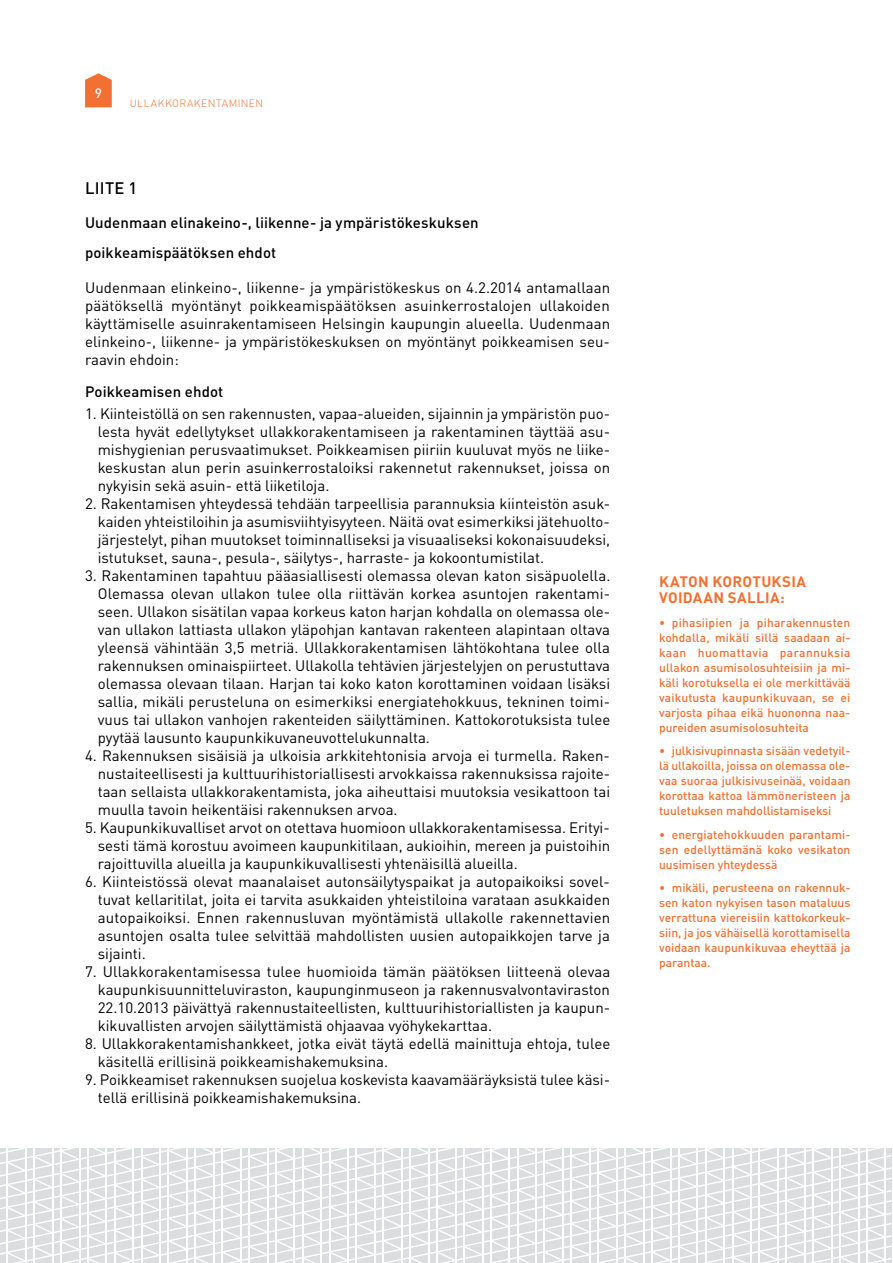
<style>
.page{position:relative;width:893px;height:1263px;background:#fff}
.page>*{position:absolute;margin:0;border:0;box-sizing:border-box;transform-origin:0 0}
.t1{font:500 16.5px "DINOT";letter-spacing:.02em;color:#000}
.t2{font:15px/18px "DINOT";color:#000;text-align:justify}
.t3{font:500 15px/30px "DINOT";letter-spacing:.005em;color:#000}
.t4{font:700 15px/16.5px "DINOT";letter-spacing:.02em;color:#f37032}
.t5{font:500 13.5px "DINOT";color:#fff}
.t6{font:500 12px/15px "DINOT";color:#f37032;text-align:justify}
.t7{font:300 10.5px "DINOT";letter-spacing:.045em;color:#f37032}
</style>
<div class="page">
<svg style="left:0;top:1148px;width:892px;height:115px"></svg>
<svg style="left:85px;top:73px;width:27px;height:34px"></svg>
<p class="t5" style="left:95px;top:84px;width:9px">9</p>
<p class="t7" style="left:130px;top:97px;width:135px">ULLAKKORAKENTAMINEN</p>
<p class="t1" style="left:85px;top:177px;width:54px">LIITE 1</p>
<p class="t3" style="left:85px;top:208px;width:395px">Uudenmaan elinakeino-, liikenne- ja ympäristökeskuksen poikkeamispäätöksen ehdot</p>
<p class="t2" style="left:85px;top:278px;width:527px">Uudenmaan elinkeino-, liikenne- ja ympäristökeskus on 4.2.2014 antamallaan päätöksellä myöntänyt poikkeamispäätöksen asuinkerrostalojen ullakoiden käyttämiselle asuinrakentamiseen Helsingin kaupungin alueella. Uudenmaan elinkeino-, liikenne- ja ympäristökeskuksen on myöntänyt poikkeamisen seu&shy;raavin ehdoin:</p>
<p class="t3" style="left:85px;top:376px;width:140px">Poikkeamisen ehdot</p>
<p class="t2" style="left:98px;top:404px;width:514px;text-indent:-13px">1. Kiinteistöllä on sen rakennusten, vapaa-alueiden, sijainnin ja ympäristön puo&shy;lesta hyvät edellytykset ullakkorakentamiseen ja rakentaminen täyttää asu&shy;mishygienian perusvaatimukset. Poikkeamisen piiriin kuuluvat myös ne liike&shy;keskustan alun perin asuinkerrostaloiksi rakennetut rakennukset, joissa on nykyisin sekä asuin- että liiketiloja.</p>
<p class="t2" style="left:98px;top:494px;width:514px;text-indent:-13px">2. Rakentamisen yhteydessä tehdään tarpeellisia parannuksia kiinteistön asuk&shy;kaiden yhteistiloihin ja asumisviihtyisyyteen. Näitä ovat esimerkiksi jätehuolto&shy;järjestelyt, pihan muutokset toiminnalliseksi ja visuaaliseksi kokonaisuudeksi, istutukset, sauna-, pesula-, säilytys-, harraste- ja kokoontumistilat.</p>
<p class="t2" style="left:98px;top:566px;width:514px;text-indent:-13px">3. Rakentaminen tapahtuu pääasiallisesti olemassa olevan katon sisäpuolella.<br>Olemassa olevan ullakon tulee olla riittävän korkea asuntojen rakentami&shy;seen. Ullakon sisätilan vapaa korkeus katon harjan kohdalla on olemassa ole&shy;van ullakon lattiasta ullakon yläpohjan kantavan rakenteen alapintaan oltava yleensä vähintään 3,5 metriä. Ullakkorakentamisen lähtökohtana tulee olla rakennuksen ominaispiirteet. Ullakolla tehtävien järjestelyjen on perustuttava olemassa olevaan tilaan. Harjan tai koko katon korottaminen voidaan lisäksi sallia, mikäli perusteluna on esimerkiksi energiatehokkuus, tekninen toimi&shy;vuus tai ullakon vanhojen rakenteiden säilyttäminen. Kattokorotuksista tulee pyytää lausunto kaupunkikuvaneuvottelukunnalta.</p>
<p class="t2" style="left:98px;top:746px;width:514px;text-indent:-13px">4. Rakennuksen sisäisiä ja ulkoisia arkkitehtonisia arvoja ei turmella. Raken&shy;nustaiteellisesti ja kulttuurihistoriallisesti arvokkaissa rakennuksissa rajoite&shy;taan sellaista ullakkorakentamista, joka aiheuttaisi muutoksia vesikattoon tai muulla tavoin heikentäisi rakennuksen arvoa.</p>
<p class="t2" style="left:98px;top:818px;width:514px;text-indent:-13px">5. Kaupunkikuvalliset arvot on otettava huomioon ullakkorakentamisessa. Erityi&shy;sesti tämä korostuu avoimeen kaupunkitilaan, aukioihin, mereen ja puistoihin rajoittuvilla alueilla ja kaupunkikuvallisesti yhtenäisillä alueilla.</p>
<p class="t2" style="left:98px;top:872px;width:514px;text-indent:-13px">6. Kiinteistössä olevat maanalaiset autonsäilytyspaikat ja autopaikoiksi sovel&shy;tuvat kellaritilat, joita ei tarvita asukkaiden yhteistiloina varataan asukkaiden autopaikoiksi. Ennen rakennusluvan myöntämistä ullakolle rakennettavien asuntojen osalta tulee selvittää mahdollisten uusien autopaikkojen tarve ja sijainti.</p>
<p class="t2" style="left:98px;top:962px;width:514px;text-indent:-13px">7. Ullakkorakentamisessa tulee huomioida tämän päätöksen liitteenä olevaa kaupunkisuunnitteluviraston, kaupunginmuseon ja rakennusvalvontaviraston 22.10.2013 päivättyä rakennustaiteellisten, kulttuurihistoriallisten ja kaupun&shy;kikuvallisten arvojen säilyttämistä ohjaavaa vyöhykekarttaa.</p>
<p class="t2" style="left:98px;top:1034px;width:514px;text-indent:-13px">8. Ullakkorakentamishankkeet, jotka eivät täytä edellä mainittuja ehtoja, tulee käsitellä erillisinä poikkeamishakemuksina.</p>
<p class="t2" style="left:98px;top:1070px;width:514px;text-indent:-13px">9. Poikkeamiset rakennuksen suojelua koskevista kaavamääräyksistä tulee käsi&shy;tellä erillisinä poikkeamishakemuksina.</p>
<p class="t4" style="left:659px;top:573px;width:148px">KATON KOROTUKSIA<br>VOIDAAN SALLIA:</p>
<p class="t6" style="left:659px;top:615px;width:193px">• pihasiipien ja piharakennusten kohdalla, mikäli sillä saadaan ai&shy;kaan huomattavia parannuksia ullakon asumisolosuhteisiin ja mi&shy;käli korotuksella ei ole merkittävää vaikutusta kaupunkikuvaan, se ei varjosta pihaa eikä huononna naa&shy;pureiden asumisolosuhteita</p>
<p class="t6" style="left:659px;top:743px;width:193px">• julkisivupinnasta sisään vedetyil&shy;lä ullakoilla, joissa on olemassa ole&shy;vaa suoraa julkisivuseinää, voidaan korottaa kattoa lämmöneristeen ja tuuletuksen mahdollistamiseksi</p>
<p class="t6" style="left:659px;top:827px;width:193px">• energiatehokkuuden parantami&shy;sen edellyttämänä koko vesikaton uusimisen yhteydessä</p>
<p class="t6" style="left:659px;top:880px;width:193px">• mikäli, perusteena on rakennuk&shy;sen katon nykyisen tason mataluus verrattuna viereisiin kattokorkeuk&shy;siin, ja jos vähäisellä korottamisella voidaan kaupunkikuvaa eheyttää ja parantaa.</p>
</div>
